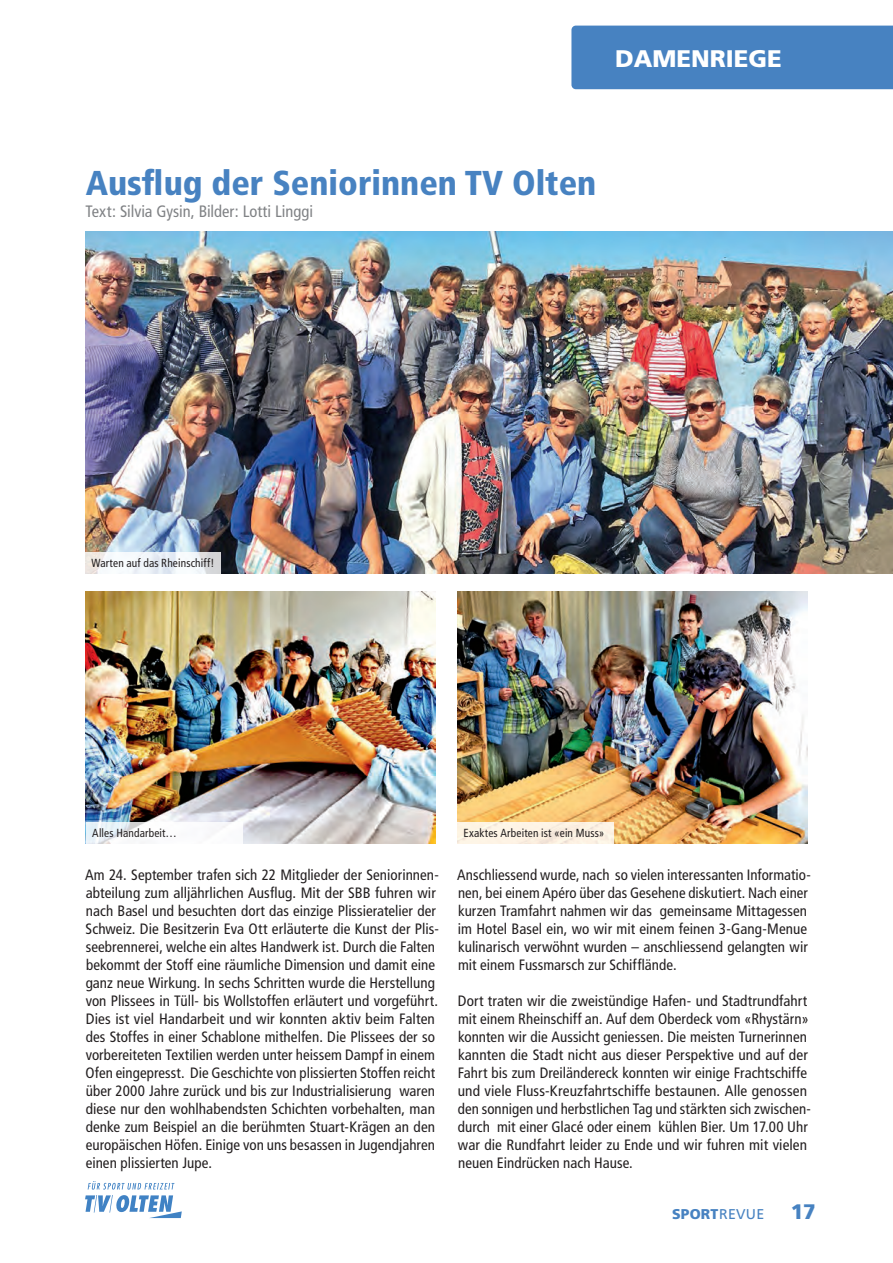
<style>
.page{position:relative;width:893px;height:1263px;background:#fff}
.page>*{position:absolute;margin:0;border:0;box-sizing:border-box;transform-origin:0 0}
.t1{font:900 condensed 34.5px "Frutiger";color:#4782c1}
.t2{font:900 24px "Frutiger";color:#fff}
.t3{font:900 21px "Frutiger";color:#4782c1}
.t4{font:condensed 16.5px "Frutiger";color:#808285}
.t5{font:condensed 15px/18px "Frutiger";letter-spacing:.005em;color:#231f20}
.t6{font:900 14.1px "Frutiger";letter-spacing:.01em;color:#4782c1}
.t7{font:condensed 11.7px "Frutiger";letter-spacing:.01em;color:#231f20}
.s1{font-weight:400}
</style>
<div class="page">
<div style="left:571px;top:26px;width:322px;height:63px;background:#4782c1"></div>
<svg style="left:88px;top:1181px;width:86px;height:8px"></svg>
<svg style="left:85px;top:1195px;width:97px;height:23px"></svg>
<img style="left:86px;top:232px;width:807px;height:342px">
<img style="left:86px;top:592px;width:350px;height:252px">
<img style="left:457px;top:592px;width:351px;height:252px">
<svg style="left:86px;top:822px;width:156px;height:22px"></svg>
<div style="left:457px;top:822px;width:156px;height:22px;background:#fdf3e4"></div>
<svg style="left:85px;top:552px;width:136px;height:22px;fill:#f1f4f9"></svg>
<h2 class="t2" style="left:615px;top:44px;width:168px">DAMENRIEGE</h2>
<h1 class="t1" style="left:86px;top:162px;width:512px">Ausflug der Seniorinnen TV Olten</h1>
<p class="t4" style="left:85px;top:202px;width:229px">Text: Silvia Gysin, Bilder: Lotti Linggi</p>
<p class="t7" style="left:91px;top:556px;width:125px">Warten auf das Rheinschiff!</p>
<p class="t7" style="left:92px;top:826px;width:86px">Alles Handarbeit…</p>
<p class="t7" style="left:463px;top:826px;width:143px">Exaktes Arbeiten ist «ein Muss»</p>
<p class="t5" style="left:85px;top:866px;width:355px">Am 24. September trafen sich 22 Mitglieder der Seniorinnen&shy;abteilung zum alljährlichen Ausflug. Mit der SBB fuhren wir nach Basel und besuchten dort das einzige Plissieratelier der Schweiz. Die Besitzerin Eva Ott erläuterte die Kunst der Plis&shy;seebrennerei, welche ein altes Handwerk ist. Durch die Falten bekommt der Stoff eine räumliche Dimension und damit eine ganz neue Wirkung. In sechs Schritten wurde die Herstellung von Plissees in Tüll- bis Wollstoffen erläutert und vorgeführt.<br>Dies ist viel Handarbeit und wir konnten aktiv beim Falten des Stoffes in einer Schablone mithelfen. Die Plissees der so vorbereiteten Textilien werden unter heissem Dampf in einem Ofen eingepresst. Die Geschichte von plissierten Stoffen reicht über 2000 Jahre zurück und bis zur Industrialisierung waren diese nur den wohlhabendsten Schichten vorbehalten, man denke zum Beispiel an die berühmten Stuart-Krägen an den europäischen Höfen. Einige von uns besassen in Jugendjahren einen plissierten Jupe.</p>
<p class="t5" style="left:457px;top:866px;width:355px">Anschliessend wurde, nach so vielen interessanten Informatio&shy;nen, bei einem Apéro über das Gesehene diskutiert. Nach einer kurzen Tramfahrt nahmen wir das gemeinsame Mittagessen im Hotel Basel ein, wo wir mit einem feinen 3-Gang-Menue kulinarisch verwöhnt wurden – anschliessend gelangten wir mit einem Fussmarsch zur Schifflände.</p>
<p class="t5" style="left:458px;top:992px;width:355px">Dort traten wir die zweistündige Hafen- und Stadtrundfahrt mit einem Rheinschiff an. Auf dem Oberdeck vom «Rhystärn» konnten wir die Aussicht geniessen. Die meisten Turnerinnen kannten die Stadt nicht aus dieser Perspektive und auf der Fahrt bis zum Dreiländereck konnten wir einige Frachtschiffe und viele Fluss-Kreuzfahrtschiffe bestaunen. Alle genossen den sonnigen und herbstlichen Tag und stärkten sich zwischen&shy;durch mit einer Glacé oder einem kühlen Bier. Um 17.00 Uhr war die Rundfahrt leider zu Ende und wir fuhren mit vielen neuen Eindrücken nach Hause.</p>
<p class="t6" style="left:672px;top:1205px;width:94px">SPORT<span class="s1">REVUE</span></p>
<h3 class="t3" style="left:791px;top:1199px;width:26px">17</h3>
</div>
